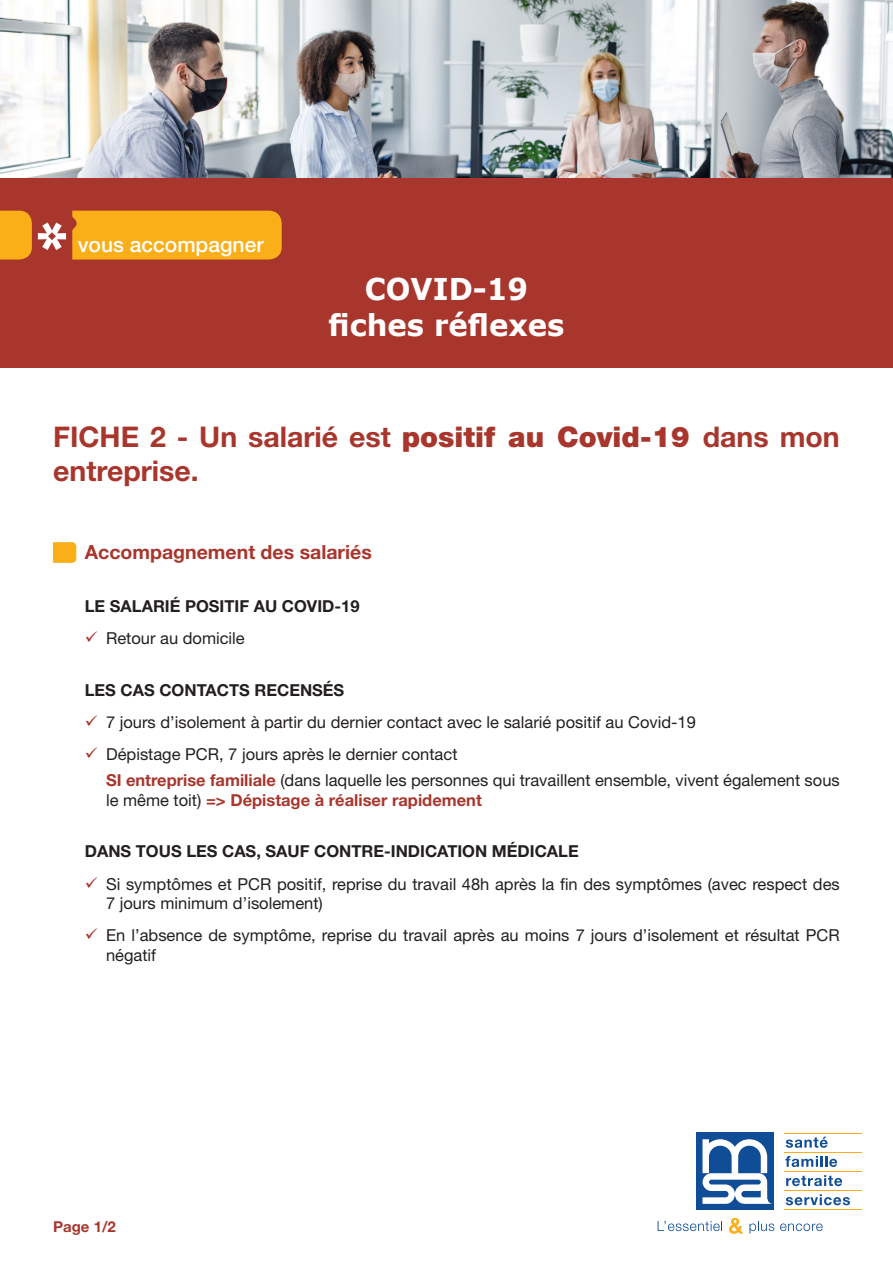
<style>
.page{position:relative;width:893px;height:1263px;background:#fff}
.page>*{position:absolute;margin:0;border:0;box-sizing:border-box;transform-origin:0 0}
.t1{font:700 30px/36px "Verdana";color:#fff;text-align:center}
.t2{font:700 28.5px/34.2px "Helvetica Neue LT";color:#a8362d}
.t3{font:500 21px "Helvetica Neue LT";color:#fff}
.t4{font:700 19.5px "Helvetica Neue LT";color:#a8362d}
.t5{font:16.5px/19.5px "Helvetica Neue LT";color:#231f20}
.t6{font:700 16.5px "Helvetica Neue LT";color:#231f20}
.t7{font:700 16.5px "Helvetica Neue LT";color:#a8362d}
.t8{font:700 15px "Helvetica Neue LT";color:#a8362d}
.s1{font-weight:900}
.s2{color:#a8362d}
.s3{font-weight:700;color:#a8362d}
.s4{font-weight:400;color:#231f20}
</style>
<div class="page">
<img style="left:0;top:0;width:893px;height:179px">
<div style="left:0;top:179px;width:893px;height:189px;background:#a8362d"></div>
<div style="left:72px;top:211px;width:210px;height:49px;background:#faaf18"></div>
<svg style="left:0;top:211px;width:32px;height:49px;background:#f5a819"></svg>
<svg style="left:38px;top:222px;width:28px;height:28px"></svg>
<svg style="left:786px;top:1137px;width:42px;height:11px"></svg>
<svg style="left:785px;top:1156px;width:52px;height:11px"></svg>
<svg style="left:786px;top:1175px;width:56px;height:11px"></svg>
<svg style="left:786px;top:1194px;width:64px;height:11px"></svg>
<hr style="left:784px;top:1133px;width:78px;height:1px;background:#faaf18">
<hr style="left:784px;top:1152px;width:78px;height:1px;background:#faaf18">
<hr style="left:784px;top:1171px;width:78px;height:1px;background:#faaf18">
<hr style="left:784px;top:1190px;width:78px;height:1px;background:#faaf18">
<hr style="left:784px;top:1209px;width:78px;height:1px;background:#faaf18">
<div style="left:696px;top:1133px;width:78px;height:77px;background:#0f4d96"></div>
<svg style="left:702px;top:1139px;width:71px;height:65px"></svg>
<svg style="left:658px;top:1221px;width:64px;height:10px"></svg>
<svg style="left:729px;top:1218px;width:14px;height:16px"></svg>
<svg style="left:749px;top:1221px;width:25px;height:12px"></svg>
<svg style="left:780px;top:1223px;width:43px;height:8px"></svg>
<svg style="left:53px;top:542px;width:23px;height:21px"></svg>
<p class="t3" style="left:78px;top:232px;width:187px">vous accompagner</p>
<h1 class="t1" style="left:328px;top:270px;width:237px">COVID-19 fiches réflexes</h1>
<h2 class="t2" style="left:53px;top:419px;width:788px">FICHE 2 - Un salarié est <span class="s1">positif au Covid-19</span> dans mon entreprise.</h2>
<p class="t4" style="left:85px;top:540px;width:288px">Accompagnement des salariés</p>
<p class="t6" style="left:85px;top:595px;width:276px">LE SALARIÉ POSITIF AU COVID-19</p>
<p class="t5" style="left:85px;top:628px;width:162px"><span class="s2">✓</span> Retour au domicile</p>
<p class="t6" style="left:85px;top:679px;width:261px">LES CAS CONTACTS RECENSÉS</p>
<p class="t5" style="left:85px;top:712px;width:613px"><span class="s2">✓</span> 7 jours d’isolement à partir du dernier contact avec le salarié positif au Covid-19</p>
<p class="t5" style="left:106px;top:741px;width:735px;line-height:25.8px;text-indent:-21px"><span class="s2">✓</span> Dépistage PCR, 7 jours après le dernier contact<br><span class="s3">SI entreprise familiale</span> (dans laquelle les personnes qui travaillent ensemble, vivent également sous</p>
<p class="t7" style="left:106px;top:789px;width:377px"><span class="s4">le même toit)</span> =&gt; Dépistage à réaliser rapidement</p>
<p class="t6" style="left:85px;top:841px;width:495px">DANS TOUS LES CAS, SAUF CONTRE-INDICATION MÉDICALE</p>
<p class="t5" style="left:106px;top:874px;width:735px;text-indent:-21px"><span class="s2">✓</span> Si symptômes et PCR positif, reprise du travail 48h après la fin des symptômes (avec respect des<br>7 jours minimum d’isolement)</p>
<p class="t5" style="left:106px;top:925px;width:735px;text-indent:-21px"><span class="s2">✓</span> En l’absence de symptôme, reprise du travail après au moins 7 jours d’isolement et résultat PCR négatif</p>
<p class="t8" style="left:53px;top:1217px;width:64px">Page 1/2</p>
</div>
